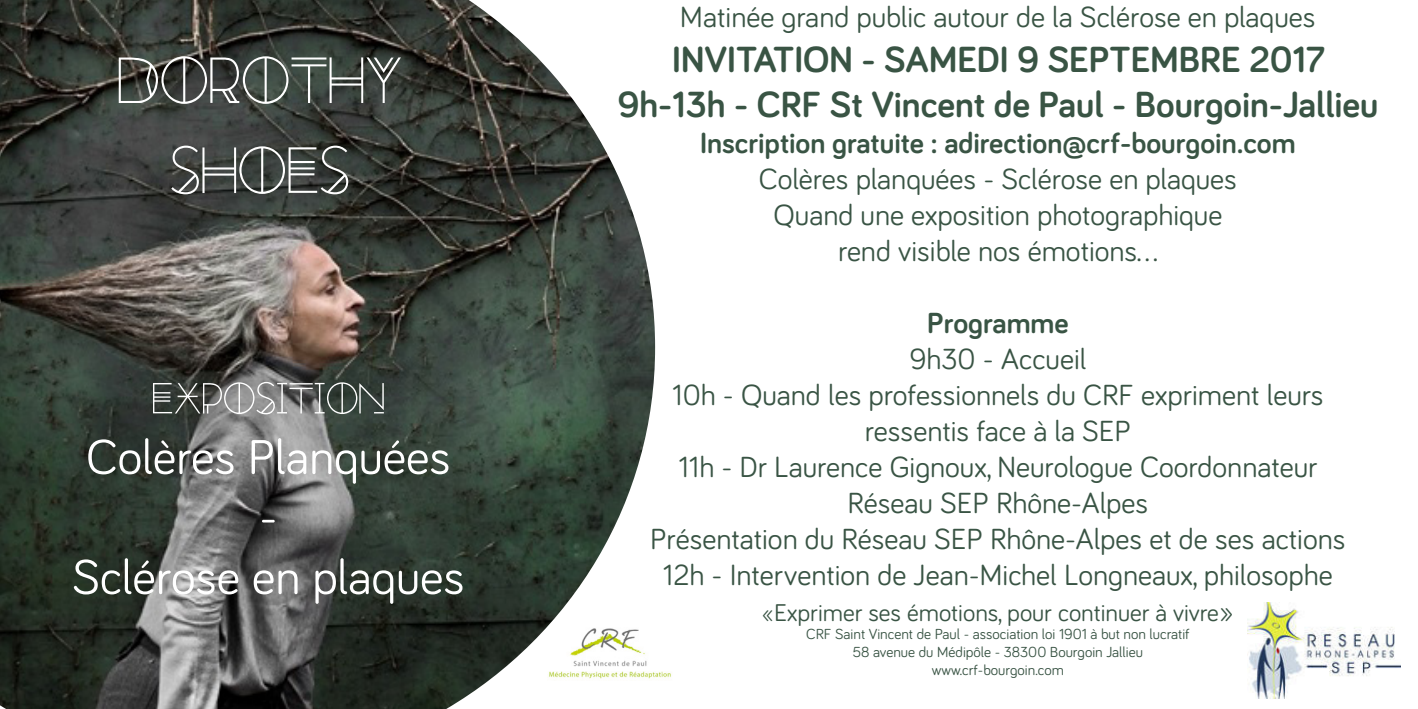
<style>
.page{position:relative;width:1418px;height:709px;background:#fff}
.page>*{position:absolute;margin:0;border:0;box-sizing:border-box;transform-origin:0 0}
.t1{font:75px/90px "Red Moon Rising";color:#fff;text-align:center}
.t2{font:50px "Bariol";color:#fff}
.t3{font:50px "Red Moon Rising";color:#fff}
.t4{font:700 37.5px "Bariol";color:#395444}
.t5{font:30px "Bariol";color:#395444}
.t6{font:700 30px "Bariol";color:#395444}
.t7{font:25px "Bariol";color:#395444}
.t8{font:15px "Bariol";color:#395444}
.s1{font-size:30px}
</style>
<div class="page">
<img style="left:655px;top:671px;width:16px;height:7px">
<img style="left:0;top:0;width:655px;height:709px">
<img style="left:1247px;top:602px;width:153px;height:96px">
<p class="t1" style="left:117px;top:41px;width:287px">DOROTHy<br>SHOES</p>
<p class="t3" style="left:152px;top:379px;width:235px">EXPOSITION</p>
<p class="t2" style="left:86px;top:423px;width:366px">Colères Planquées</p>
<p class="t2" style="left:259px;top:483px;width:20px">-</p>
<p class="t2" style="left:72px;top:543px;width:394px">Sclérose en plaques</p>
<p class="t5" style="left:680px;top:-3px;width:636px">Matinée grand public autour de la Sclérose en plaques</p>
<p class="t4" style="left:672px;top:34px;width:654px">INVITATION - SAMEDI 9 SEPTEMBRE 2017</p>
<p class="t4" style="left:617px;top:79px;width:762px">9h-13h - CRF St Vincent de Paul - Bourgoin-Jallieu</p>
<p class="t6" style="left:700px;top:123px;width:597px">Inscription gratuite : adirection@crf-bourgoin.com</p>
<p class="t5" style="left:758px;top:159px;width:479px">Colères planquées - Sclérose en plaques</p>
<p class="t5" style="left:773px;top:195px;width:450px">Quand une exposition photographique</p>
<p class="t5" style="left:838px;top:231px;width:321px">rend visible nos émotions...</p>
<p class="t6" style="left:927px;top:303px;width:143px">Programme</p>
<p class="t5" style="left:909px;top:339px;width:179px">9h30 - Accueil</p>
<p class="t5" style="left:672px;top:375px;width:653px">10h - Quand les professionnels du CRF expriment leurs</p>
<p class="t5" style="left:865px;top:411px;width:267px">ressentis face à la SEP</p>
<p class="t5" style="left:678px;top:447px;width:640px">11h - Dr Laurence Gignoux, Neurologue Coordonnateur</p>
<p class="t5" style="left:847px;top:483px;width:302px">Réseau SEP Rhône-Alpes</p>
<p class="t5" style="left:650px;top:519px;width:697px">Présentation du Réseau SEP Rhône-Alpes et de ses actions</p>
<p class="t5" style="left:663px;top:555px;width:671px">12h - Intervention de Jean-Michel Longneaux, philosophe</p>
<p class="t7" style="left:761px;top:596px;width:475px">«Exprimer ses émotions, pour continuer à vivre<span class="s1">»</span></p>
<p class="t8" style="left:806px;top:624px;width:385px">CRF Saint Vincent de Paul - association loi 1901 à but non lucratif</p>
<p class="t8" style="left:852px;top:642px;width:291px">58 avenue du Médipôle - 38300 Bourgoin Jallieu</p>
<p class="t8" style="left:931px;top:660px;width:133px">www.crf-bourgoin.com</p>
</div>
